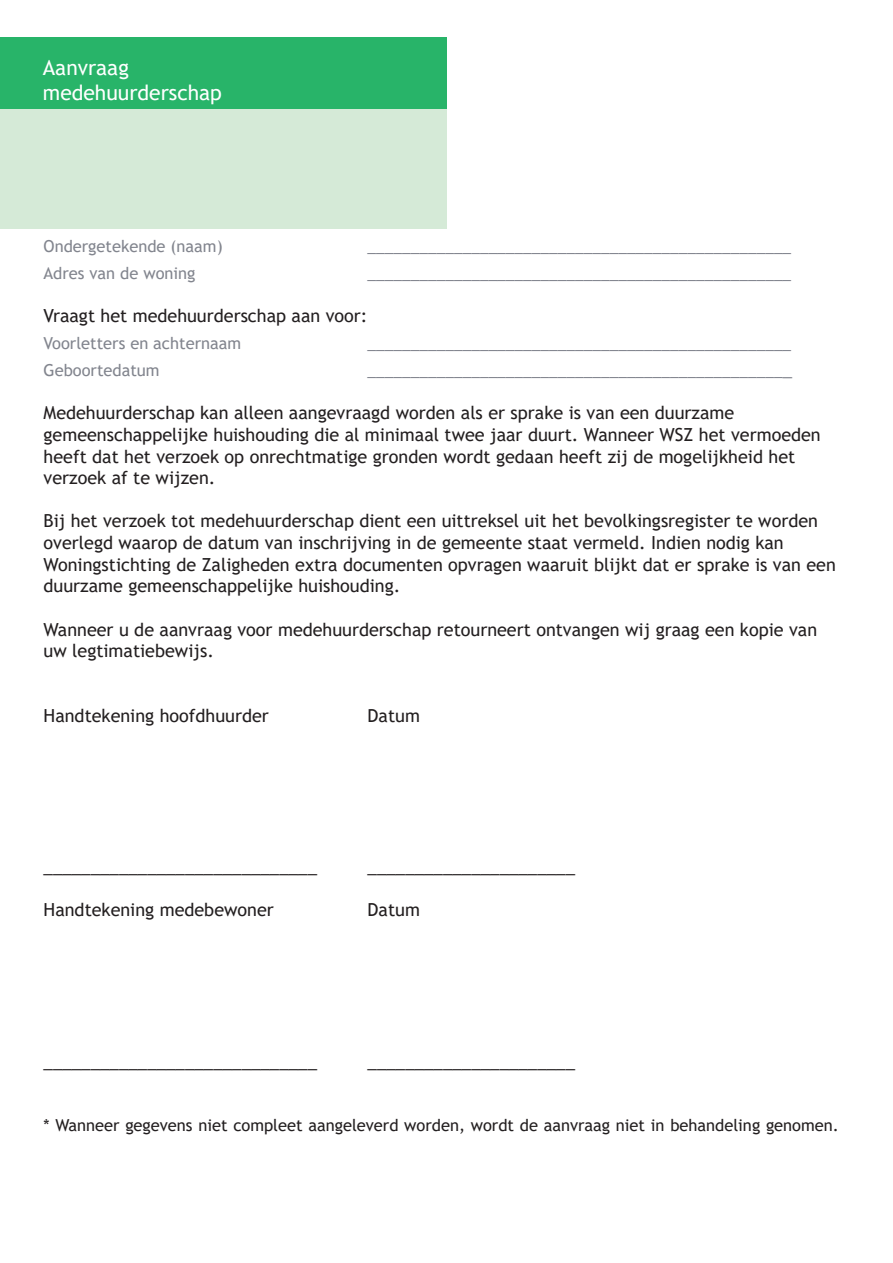
<style>
.page{position:relative;width:893px;height:1263px;background:#fff}
.page>*{position:absolute;margin:0;border:0;box-sizing:border-box;transform-origin:0 0}
.t1{font:21px "Trebuchet MS";color:#fff}
.t2{font:18px/21.6px "Trebuchet MS";color:#231f20}
.t3{font:16.5px "Trebuchet MS";color:#82858e}
.t4{font:16.5px "Trebuchet MS";color:#231f20}
.s1{font-size:18px}
</style>
<div class="page">
<div style="left:0;top:38px;width:447px;height:190px;background:#d5ead7"></div>
<div style="left:0;top:37px;width:447px;height:72px;background:#28b469"></div>
<p class="t1" style="left:43px;top:54px;width:87px">Aanvraag</p>
<p class="t1" style="left:43px;top:80px;width:180px">medehuurderschap</p>
<p class="t3" style="left:44px;top:236px;width:181px">Ondergetekende (naam)</p>
<p class="t3" style="left:44px;top:263px;width:153px">Adres van de woning</p>
<p class="t3" style="left:368px;top:236px;width:425px">_________________________________________________</p>
<p class="t3" style="left:368px;top:263px;width:425px">_________________________________________________</p>
<p class="t2" style="left:44px;top:305px;width:325px">Vraagt het medehuurderschap aan voor:</p>
<p class="t3" style="left:44px;top:333px;width:199px">Voorletters en achternaam</p>
<p class="t3" style="left:368px;top:333px;width:425px">_________________________________________________</p>
<p class="t3" style="left:44px;top:360px;width:118px">Geboortedatum</p>
<p class="t3" style="left:368px;top:360px;width:426px">________________________________________________<span class="s1">_</span></p>
<p class="t2" style="left:44px;top:402px;width:779px">Medehuurderschap kan alleen aangevraagd worden als er sprake is van een duurzame gemeenschappelijke huishouding die al minimaal twee jaar duurt. Wanneer WSZ het vermoeden heeft dat het verzoek op onrechtmatige gronden wordt gedaan heeft zij de mogelijkheid het verzoek af te wijzen.</p>
<p class="t2" style="left:44px;top:510px;width:794px">Bij het verzoek tot medehuurderschap dient een uittreksel uit het bevolkingsregister te worden overlegd waarop de datum van inschrijving in de gemeente staat vermeld. Indien nodig kan Woningstichting de Zaligheden extra documenten opvragen waaruit blijkt dat er sprake is van een duurzame gemeenschappelijke huishouding.</p>
<p class="t2" style="left:44px;top:618px;width:775px">Wanneer u de aanvraag voor medehuurderschap retourneert ontvangen wij graag een kopie van uw legtimatiebewijs.</p>
<p class="t2" style="left:44px;top:705px;width:227px">Handtekening hoofdhuurder</p>
<p class="t2" style="left:368px;top:705px;width:54px">Datum</p>
<p class="t2" style="left:44px;top:856px;width:275px">_____________________________</p>
<p class="t2" style="left:368px;top:856px;width:209px">______________________</p>
<p class="t2" style="left:44px;top:899px;width:232px">Handtekening medebewoner</p>
<p class="t2" style="left:368px;top:899px;width:54px">Datum</p>
<p class="t2" style="left:44px;top:1050px;width:275px">_____________________________</p>
<p class="t2" style="left:368px;top:1050px;width:209px">______________________</p>
<p class="t4" style="left:44px;top:1114px;width:797px">* Wanneer gegevens niet compleet aangeleverd worden, wordt de aanvraag niet in behandeling genomen.</p>
</div>
